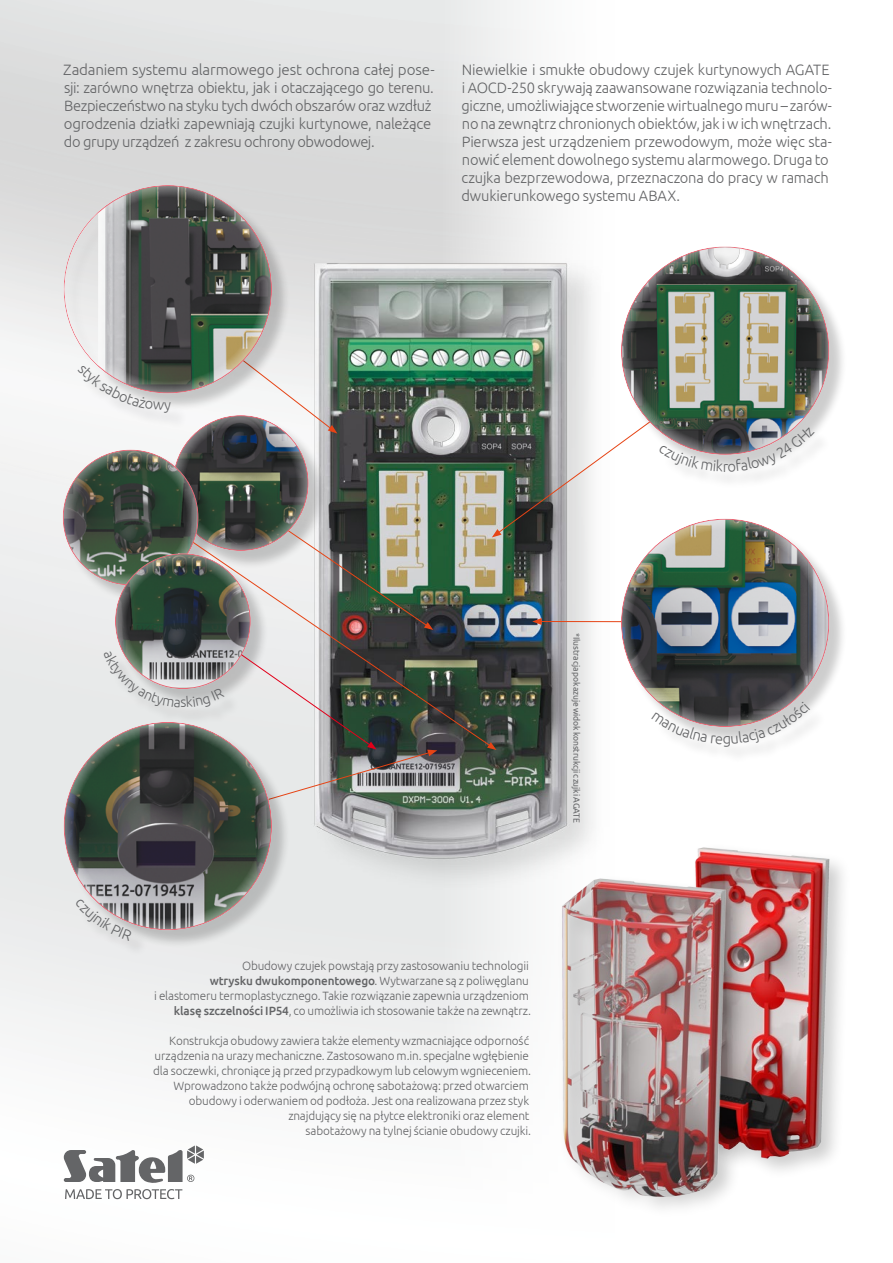
<style>
.page{position:relative;width:893px;height:1263px;background:#fff}
.page>*{position:absolute;margin:0;border:0;box-sizing:border-box;transform-origin:0 0}
.t1{font:300 15px/18px "Ubuntu";letter-spacing:-.015em;color:#646567}
.t2{font:300 14.25px "Ubuntu";color:#646567}
.t3{font:300 12px/15px "Ubuntu";letter-spacing:-.015em;color:#646567;text-align:right}
.t4{font:9px "Ubuntu";letter-spacing:-.015em;color:#646567;scale:.95 1}
.s1{font-weight:500}
</style>
<div class="page">
<img style="left:290px;top:236px;width:330px;height:694px">
<svg style="left:492px;top:421px;width:128px;height:116px"></svg>
<hr style="left:539px;top:621px;width:83px;height:1px;background:#e64415">
<svg style="left:532px;top:618px;width:10px;height:7px"></svg>
<svg style="left:242px;top:359px;width:95px;height:75px"></svg>
<div style="left:66px;top:187px;width:224px;height:225px;background:#000;opacity:.2"></div>
<div style="left:62px;top:182px;width:211px;height:212px;background:#fff;opacity:.85"></div>
<div style="left:623px;top:249px;width:224px;height:224px;background:#000;opacity:.2"></div>
<div style="left:620px;top:244px;width:211px;height:211px;background:#fff;opacity:.85"></div>
<div style="left:623px;top:521px;width:224px;height:224px;background:#000;opacity:.2"></div>
<div style="left:620px;top:516px;width:211px;height:211px;background:#fff;opacity:.85"></div>
<div style="left:66px;top:724px;width:224px;height:224px;background:#000;opacity:.2"></div>
<div style="left:62px;top:719px;width:211px;height:212px;background:#fff;opacity:.85"></div>
<div style="left:175px;top:417px;width:152px;height:152px;background:#000;opacity:.2"></div>
<div style="left:171px;top:413px;width:138px;height:138px;background:#fff;opacity:.85"></div>
<div style="left:65px;top:452px;width:152px;height:152px;background:#000;opacity:.2"></div>
<div style="left:60px;top:448px;width:138px;height:138px;background:#fff;opacity:.85"></div>
<div style="left:113px;top:552px;width:138px;height:138px;background:#fff;opacity:.85"></div>
<svg style="left:288px;top:530px;width:145px;height:12px;background:#90948b"></svg>
<img style="left:193px;top:542px;width:299px;height:205px">
<svg style="left:487px;top:742px;width:9px;height:8px"></svg>
<svg style="left:241px;top:654px;width:196px;height:146px;background:#8c8f8b"></svg>
<svg style="left:64px;top:1145px;width:140px;height:54px"></svg>
<img style="left:697px;top:847px;width:146px;height:324px">
<img style="left:526px;top:854px;width:254px;height:354px">
<div style="left:81px;top:369px;width:108px;height:62px;background:#000;opacity:.2"></div>
<div style="left:107px;top:655px;width:135px;height:71px;background:#000;opacity:.2"></div>
<div style="left:79px;top:903px;width:70px;height:56px;background:#000;opacity:.2"></div>
<div style="left:654px;top:705px;width:173px;height:60px;background:#fff"></div>
<div style="left:663px;top:430px;width:169px;height:60px;background:#fff"></div>
<svg style="left:78px;top:365px;width:86px;height:45px"></svg>
<svg style="left:103px;top:651px;width:77px;height:56px;background:#c9cac9"></svg>
<svg style="left:187px;top:688px;width:37px;height:19px"></svg>
<svg style="left:75px;top:899px;width:58px;height:42px;background:#d4d3d4"></svg>
<svg style="left:651px;top:701px;width:159px;height:46px"></svg>
<svg style="left:658px;top:427px;width:157px;height:45px"></svg>
<p class="t1" style="left:63px;top:61px;width:373px">Zadaniem systemu alarmowego jest ochrona całej pose&shy;sji: zarówno wnętrza obiektu, jak i otaczającego go terenu.<br>Bezpieczeństwo na styku tych dwóch obszarów oraz wzdłuż ogrodzenia działki zapewniają czujki kurtynowe, należące do grupy urządzeń z zakresu ochrony obwodowej.</p>
<p class="t1" style="left:461px;top:61px;width:372px">Niewielkie i smukłe obudowy czujek kurtynowych AGATE i AOCD-250 skrywają zaawansowane rozwiązania technolo&shy;giczne, umożliwiające stworzenie wirtualnego muru – zarów&shy;no na zewnątrz chronionych obiektów, jak i w ich wnętrzach.<br>Pierwsza jest urządzeniem przewodowym, może więc sta&shy;nowić element dowolnego systemu alarmowego. Druga to czujka bezprzewodowa, przeznaczona do pracy w ramach dwukierunkowego systemu ABAX.</p>
<p class="t1" style="left:164px;top:396px;width:8px">y</p>
<p class="t2" style="left:180px;top:693px;width:8px">s</p>
<p class="t4" style="left:582px;top:633px;width:202px;rotate:90deg">*Ilustracja pokazuje widok konstrukcji czujki AGATE</p>
<p class="t3" style="left:154px;top:958px;width:378px">Obudowy czujek powstają przy zastosowaniu technologii<br><span class="s1">wtrysku dwukomponentowego</span>. Wytwarzane są z poliwęglanu<br>i elastomeru termoplastycznego. Takie rozwiązanie zapewnia urządzeniom <span class="s1">klasę szczelności IP54</span>, co umożliwia ich stosowanie także na zewnątrz.</p>
<p class="t3" style="left:153px;top:1033px;width:379px">Konstrukcja obudowy zawiera także elementy wzmacniające odporność urządzenia na urazy mechaniczne. Zastosowano m.in. specjalne wgłębienie dla soczewki, chroniące ją przed przypadkowym lub celowym wgnieceniem.<br>Wprowadzono także podwójną ochronę sabotażową: przed otwarciem obudowy i oderwaniem od podłoża. Jest ona realizowana przez styk znajdujący się na płytce elektroniki oraz element<br>sabotażowy na tylnej ścianie obudowy czujki.</p>
<p class="t1" style="left:723px;top:457px;width:7px">r</p>
</div>
